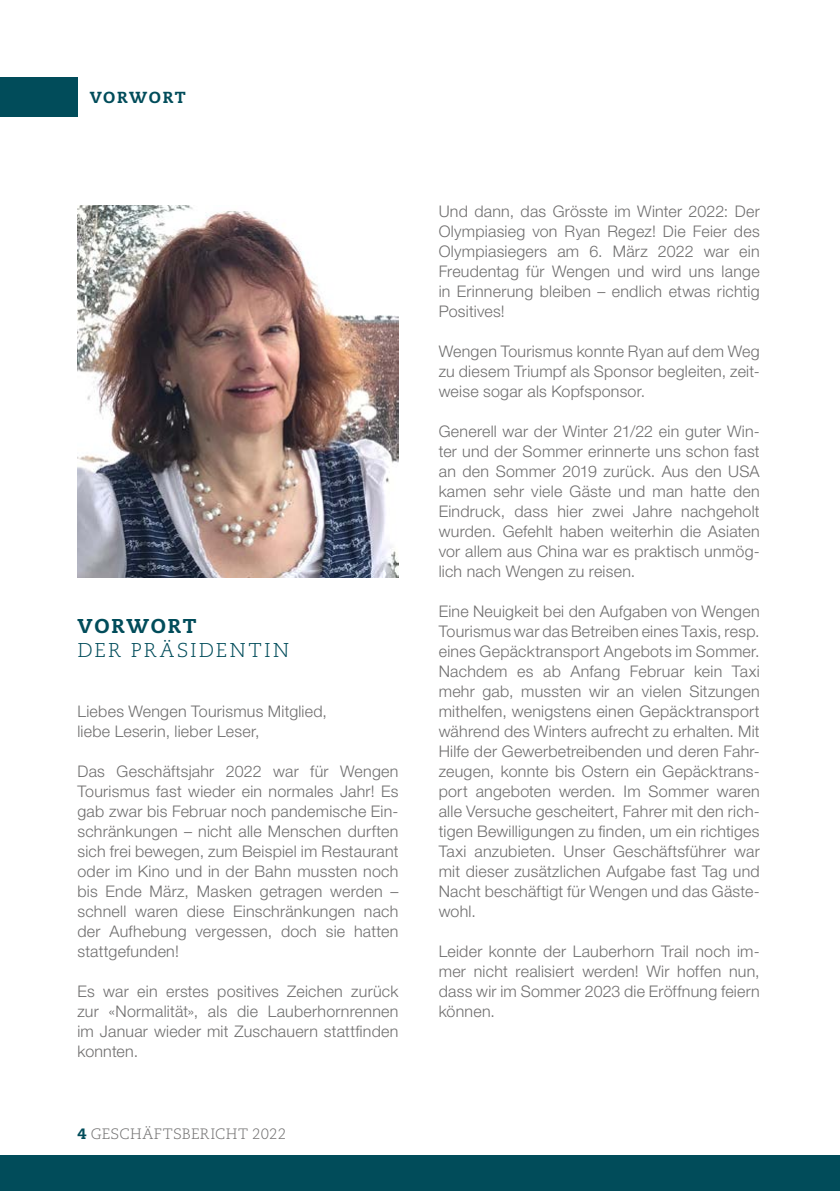
<style>
.page{position:relative;width:840px;height:1191px;background:#fff}
.page>*{position:absolute;margin:0;border:0;box-sizing:border-box;transform-origin:0 0}
.t1{font:300 20px "Caecilia LT Std";letter-spacing:.11em;color:#014c5a}
.t2{font:800 20px "Caecilia LT Std";letter-spacing:.095em;color:#014c5a}
.t3{font:300 16px/20px "Helvetica Neue LT Std";letter-spacing:.015em;color:#706f6f;text-align:justify}
.t4{font:800 16px "Caecilia LT Std";letter-spacing:.105em;color:#014c5a}
.t5{font:300 15px "Caecilia LT Std";letter-spacing:.02em;color:#706f6f}
.s1{font-weight:800;color:#014c5a}
</style>
<div class="page">
<div style="left:0;top:1155px;width:839px;height:36px;background:#014c5a"></div>
<div style="left:0;top:77px;width:77px;height:40px;background:#014c5a"></div>
<img style="left:77px;top:206px;width:321px;height:371px">
<p class="t4" style="left:90px;top:88px;width:98px">VORWORT</p>
<p class="t2" style="left:77px;top:613px;width:121px">VORWORT</p>
<p class="t1" style="left:77px;top:638px;width:213px">DER PRÄSIDENTIN</p>
<p class="t3" style="left:77px;top:701px;width:251px">Liebes Wengen Tourismus Mitglied, liebe Leserin, lieber Leser,</p>
<p class="t3" style="left:77px;top:761px;width:322px">Das Geschäftsjahr 2022 war für Wengen Tourismus fast wieder ein normales Jahr! Es gab zwar bis Februar noch pandemische Ein&shy;schränkungen – nicht alle Menschen durften sich frei bewegen, zum Beispiel im Restaurant oder im Kino und in der Bahn mussten noch bis Ende März, Masken getragen werden – schnell waren diese Einschränkungen nach der Aufhebung vergessen, doch sie hatten stattgefunden!</p>
<p class="t3" style="left:77px;top:981px;width:322px">Es war ein erstes positives Zeichen zurück zur «Normalität», als die Lauberhornrennen im Januar wieder mit Zuschauern stattfinden konnten.</p>
<p class="t5" style="left:77px;top:1125px;width:210px"><span class="s1">4</span> GESCHÄFTSBERICHT 2022</p>
<p class="t3" style="left:438px;top:201px;width:322px">Und dann, das Grösste im Winter 2022: Der Olympiasieg von Ryan Regez! Die Feier des Olympiasiegers am 6. März 2022 war ein Freudentag für Wengen und wird uns lange in Erinnerung bleiben – endlich etwas richtig Positives!</p>
<p class="t3" style="left:438px;top:341px;width:322px">Wengen Tourismus konnte Ryan auf dem Weg zu diesem Triumpf als Sponsor begleiten, zeit&shy;weise sogar als Kopfsponsor.</p>
<p class="t3" style="left:438px;top:421px;width:322px">Generell war der Winter 21/22 ein guter Win&shy;ter und der Sommer erinnerte uns schon fast an den Sommer 2019 zurück. Aus den USA kamen sehr viele Gäste und man hatte den Eindruck, dass hier zwei Jahre nachgeholt wurden. Gefehlt haben weiterhin die Asiaten vor allem aus China war es praktisch unmög&shy;lich nach Wengen zu reisen.</p>
<p class="t3" style="left:438px;top:601px;width:322px">Eine Neuigkeit bei den Aufgaben von Wengen Tourismus war das Betreiben eines Taxis, resp. eines Gepäcktransport Angebots im Sommer.<br>Nachdem es ab Anfang Februar kein Taxi mehr gab, mussten wir an vielen Sitzungen mithelfen, wenigstens einen Gepäcktransport während des Winters aufrecht zu erhalten. Mit Hilfe der Gewerbetreibenden und deren Fahr&shy;zeugen, konnte bis Ostern ein Gepäcktrans&shy;port angeboten werden. Im Sommer waren alle Versuche gescheitert, Fahrer mit den rich&shy;tigen Bewilligungen zu finden, um ein richtiges Taxi anzubieten. Unser Geschäftsführer war mit dieser zusätzlichen Aufgabe fast Tag und Nacht beschäftigt für Wengen und das Gäste&shy;wohl.</p>
<p class="t3" style="left:438px;top:941px;width:322px">Leider konnte der Lauberhorn Trail noch im&shy;mer nicht realisiert werden! Wir hoffen nun, dass wir im Sommer 2023 die Eröffnung feiern können.</p>
</div>
